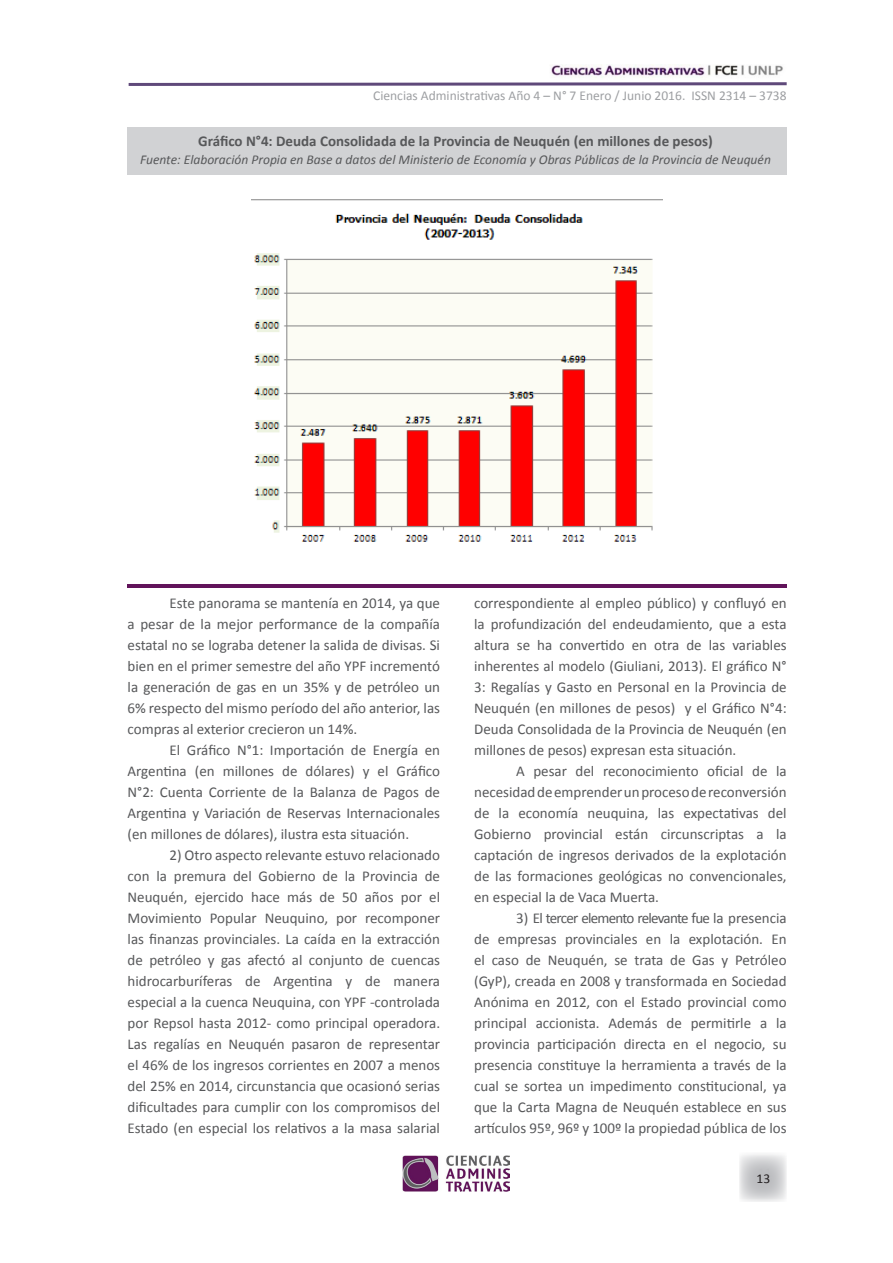
<style>
.page{position:relative;width:893px;height:1263px;background:#fff}
.page>*{position:absolute;margin:0;border:0;box-sizing:border-box;transform-origin:0 0}
.t1{font:15px/21px "Calibri";color:#57585a;text-align:justify}
.t2{font:700 15px "Calibri";color:#57585a}
.t3{font:italic 13.5px "Calibri";color:#57585a}
.t4{font:13.5px "Calibri";color:#9d9fa2}
.t5{font:13.5px "Calibri";color:#231f20}
</style>
<div class="page">
<img style="left:402px;top:1155px;width:107px;height:37px">
<img style="left:551px;top:65px;width:232px;height:13px">
<svg style="left:128px;top:82px;width:659px;height:4px;background:#86769b"></svg>
<svg style="left:739px;top:1155px;width:48px;height:47px;background:#d5d5d7"></svg>
<hr style="left:128px;top:584px;width:659px;height:3px;background:#61135a">
<img style="left:252px;top:200px;width:411px;height:342px">
<div style="left:128px;top:128px;width:659px;height:47px;background:#d1d2d4"></div>
<p class="t4" style="left:373px;top:87px;width:415px">Ciencias Administrativas Año 4 – N° 7 Enero / Junio 2016. ISSN 2314 – 3738</p>
<p class="t2" style="left:198px;top:131px;width:516px">Gráfico N°4: Deuda Consolidada de la Provincia de Neuquén (en millones de pesos)</p>
<p class="t3" style="left:140px;top:150px;width:632px">Fuente: Elaboración Propia en Base a datos del Ministerio de Economía y Obras Públicas de la Provincia de Neuquén</p>
<p class="t1" style="left:128px;top:593px;width:314px;text-indent:42px">Este panorama se mantenía en 2014, ya que a pesar de la mejor performance de la compañía estatal no se lograba detener la salida de divisas. Si bien en el primer semestre del año YPF incrementó la generación de gas en un 35% y de petróleo un 6% respecto del mismo período del año anterior, las compras al exterior crecieron un 14%.</p>
<p class="t1" style="left:128px;top:740px;width:314px;text-indent:42px">El Gráfico N°1: Importación de Energía en Argentina (en millones de dólares) y el Gráfico N°2: Cuenta Corriente de la Balanza de Pagos de Argentina y Variación de Reservas Internacionales (en millones de dólares), ilustra esta situación.</p>
<p class="t1" style="left:128px;top:845px;width:314px;text-indent:42px">2) Otro aspecto relevante estuvo relacionado con la premura del Gobierno de la Provincia de Neuquén, ejercido hace más de 50 años por el Movimiento Popular Neuquino, por recomponer las finanzas provinciales. La caída en la extracción de petróleo y gas afectó al conjunto de cuencas hidrocarburíferas de Argentina y de manera especial a la cuenca Neuquina, con YPF -controlada por Repsol hasta 2012- como principal operadora.<br>Las regalías en Neuquén pasaron de representar el 46% de los ingresos corrientes en 2007 a menos del 25% en 2014, circunstancia que ocasionó serias dificultades para cumplir con los compromisos del Estado (en especial los relativos a la masa salarial</p>
<p class="t1" style="left:474px;top:593px;width:314px">correspondiente al empleo público) y confluyó en la profundización del endeudamiento, que a esta altura se ha convertido en otra de las variables inherentes al modelo (Giuliani, 2013). El gráfico N° 3: Regalías y Gasto en Personal en la Provincia de Neuquén (en millones de pesos) y el Gráfico N°4:<br>Deuda Consolidada de la Provincia de Neuquén (en millones de pesos) expresan esta situación.</p>
<p class="t1" style="left:474px;top:761px;width:314px;text-indent:42px">A pesar del reconocimiento oficial de la necesidad de emprender un proceso de reconversión de la economía neuquina, las expectativas del Gobierno provincial están circunscriptas a la captación de ingresos derivados de la explotación de las formaciones geológicas no convencionales, en especial la de Vaca Muerta.</p>
<p class="t1" style="left:474px;top:908px;width:314px;text-indent:42px">3) El tercer elemento relevante fue la presencia de empresas provinciales en la explotación. En el caso de Neuquén, se trata de Gas y Petróleo (GyP), creada en 2008 y transformada en Sociedad Anónima en 2012, con el Estado provincial como principal accionista. Además de permitirle a la provincia participación directa en el negocio, su presencia constituye la herramienta a través de la cual se sortea un impedimento constitucional, ya que la Carta Magna de Neuquén establece en sus artículos 95º, 96º y 100º la propiedad pública de los</p>
<p class="t5" style="left:758px;top:1164px;width:15px">11</p>
<p class="t5" style="left:756px;top:1170px;width:15px">13</p>
</div>
